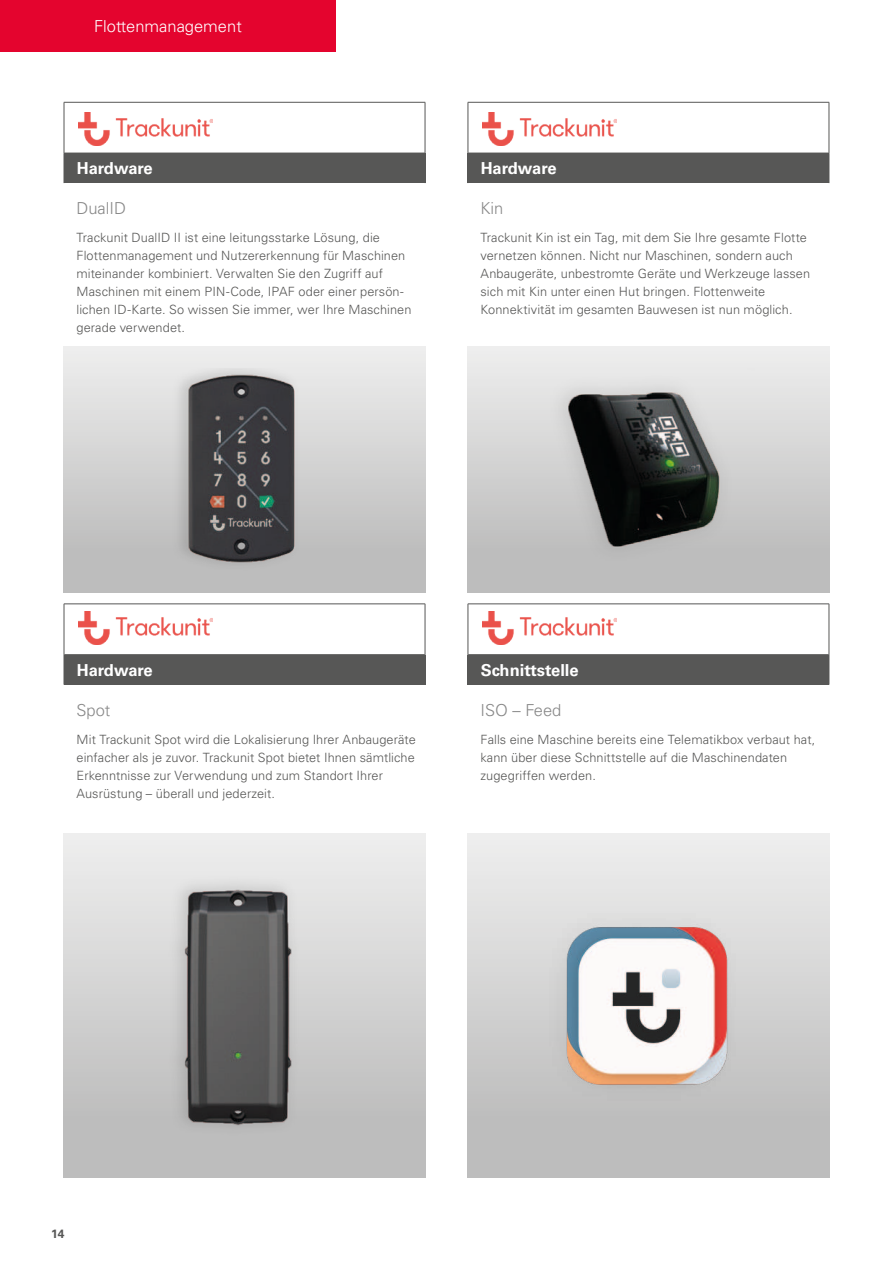
<style>
.page{position:relative;width:893px;height:1263px;background:#fff}
.page>*{position:absolute;margin:0;border:0;box-sizing:border-box;transform-origin:0 0}
.t1{font:700 16.5px "Univers LT Std";color:#fff}
.t2{font:300 16.5px "Univers LT Std";color:#888}
.t3{font:300 16.5px "Univers LT Std";color:#fff}
.t4{font:300 12.75px/18px "Univers LT Std";letter-spacing:.005em;color:#575756}
.t5{font:700 12px "Univers LT Std";color:#575756}
</style>
<div class="page">
<div style="left:0;top:0;width:336px;height:52px;background:#e4042e"></div>
<div style="left:64px;top:655px;width:361px;height:30px;background:#575756"></div>
<hr style="left:64px;top:604px;width:361px;height:1px;background:#575756">
<hr style="left:64px;top:604px;width:1px;height:51px;background:#575756">
<hr style="left:425px;top:604px;width:1px;height:51px;background:#575756">
<hr style="left:64px;top:654px;width:361px;height:2px;background:#575756">
<hr style="left:425px;top:655px;width:1px;height:30px;background:#575756">
<div style="left:468px;top:655px;width:361px;height:30px;background:#575756"></div>
<hr style="left:468px;top:604px;width:361px;height:1px;background:#575756">
<hr style="left:468px;top:604px;width:1px;height:51px;background:#575756">
<hr style="left:829px;top:604px;width:1px;height:51px;background:#575756">
<hr style="left:468px;top:654px;width:361px;height:2px;background:#575756">
<hr style="left:829px;top:655px;width:1px;height:30px;background:#575756">
<div style="left:468px;top:153px;width:361px;height:30px;background:#575756"></div>
<hr style="left:468px;top:102px;width:361px;height:1px;background:#575756">
<hr style="left:468px;top:102px;width:1px;height:51px;background:#575756">
<hr style="left:829px;top:102px;width:1px;height:51px;background:#575756">
<hr style="left:829px;top:153px;width:1px;height:30px;background:#575756">
<div style="left:64px;top:153px;width:361px;height:30px;background:#575756"></div>
<hr style="left:64px;top:102px;width:361px;height:1px;background:#575756">
<hr style="left:64px;top:102px;width:1px;height:51px;background:#575756">
<hr style="left:425px;top:102px;width:1px;height:51px;background:#575756">
<hr style="left:425px;top:153px;width:1px;height:30px;background:#575756">
<img style="left:78px;top:112px;width:135px;height:34px">
<img style="left:78px;top:612px;width:135px;height:33px">
<img style="left:482px;top:112px;width:135px;height:34px">
<img style="left:482px;top:612px;width:135px;height:33px">
<div style="left:64px;top:346px;width:361px;height:246px;background:linear-gradient(to bottom,#eeeeed,#b7b7b6)"></div>
<div style="left:64px;top:833px;width:361px;height:345px;background:linear-gradient(to bottom,#eeeeed,#b6b6b6)"></div>
<div style="left:468px;top:346px;width:361px;height:246px;background:linear-gradient(to bottom,#eeeeed,#b7b7b6)"></div>
<div style="left:468px;top:833px;width:361px;height:345px;background:linear-gradient(to bottom,#eeeeed,#b6b6b6)"></div>
<img style="left:129px;top:368px;width:223px;height:202px">
<img style="left:100px;top:844px;width:270px;height:334px">
<img style="left:531px;top:369px;width:223px;height:201px">
<img style="left:549px;top:900px;width:194px;height:214px">
<p class="t3" style="left:94px;top:16px;width:149px">Flottenmanagement</p>
<p class="t1" style="left:77px;top:159px;width:77px">Hardware</p>
<p class="t1" style="left:481px;top:159px;width:77px">Hardware</p>
<p class="t2" style="left:77px;top:199px;width:51px">DualID</p>
<p class="t4" style="left:77px;top:229px;width:336px">Trackunit DualID II ist eine leitungsstarke Lösung, die Flottenmanagement und Nutzererkennung für Maschinen miteinander kombiniert. Verwalten Sie den Zugriff auf Maschinen mit einem PIN-Code, IPAF oder einer persön&shy;lichen ID-Karte. So wissen Sie immer, wer Ihre Maschinen gerade verwendet.</p>
<p class="t2" style="left:480px;top:199px;width:24px">Kin</p>
<p class="t4" style="left:480px;top:229px;width:331px">Trackunit Kin ist ein Tag, mit dem Sie Ihre gesamte Flotte vernetzen können. Nicht nur Maschinen, sondern auch Anbaugeräte, unbestromte Geräte und Werkzeuge lassen sich mit Kin unter einen Hut bringen. Flottenweite Konnektivität im gesamten Bauwesen ist nun möglich.</p>
<p class="t1" style="left:77px;top:661px;width:77px">Hardware</p>
<p class="t1" style="left:481px;top:661px;width:99px">Schnittstelle</p>
<p class="t2" style="left:77px;top:700px;width:35px">Spot</p>
<p class="t4" style="left:77px;top:730px;width:341px">Mit Trackunit Spot wird die Lokalisierung Ihrer Anbaugeräte einfacher als je zuvor. Trackunit Spot bietet Ihnen sämtliche Erkenntnisse zur Verwendung und zum Standort Ihrer Ausrüstung – überall und jederzeit.</p>
<p class="t2" style="left:480px;top:700px;width:82px">ISO – Feed</p>
<p class="t4" style="left:480px;top:730px;width:336px">Falls eine Maschine bereits eine Telematikbox verbaut hat, kann über diese Schnittstelle auf die Maschinendaten zugegriffen werden.</p>
<p class="t5" style="left:51px;top:1227px;width:15px">14</p>
</div>
